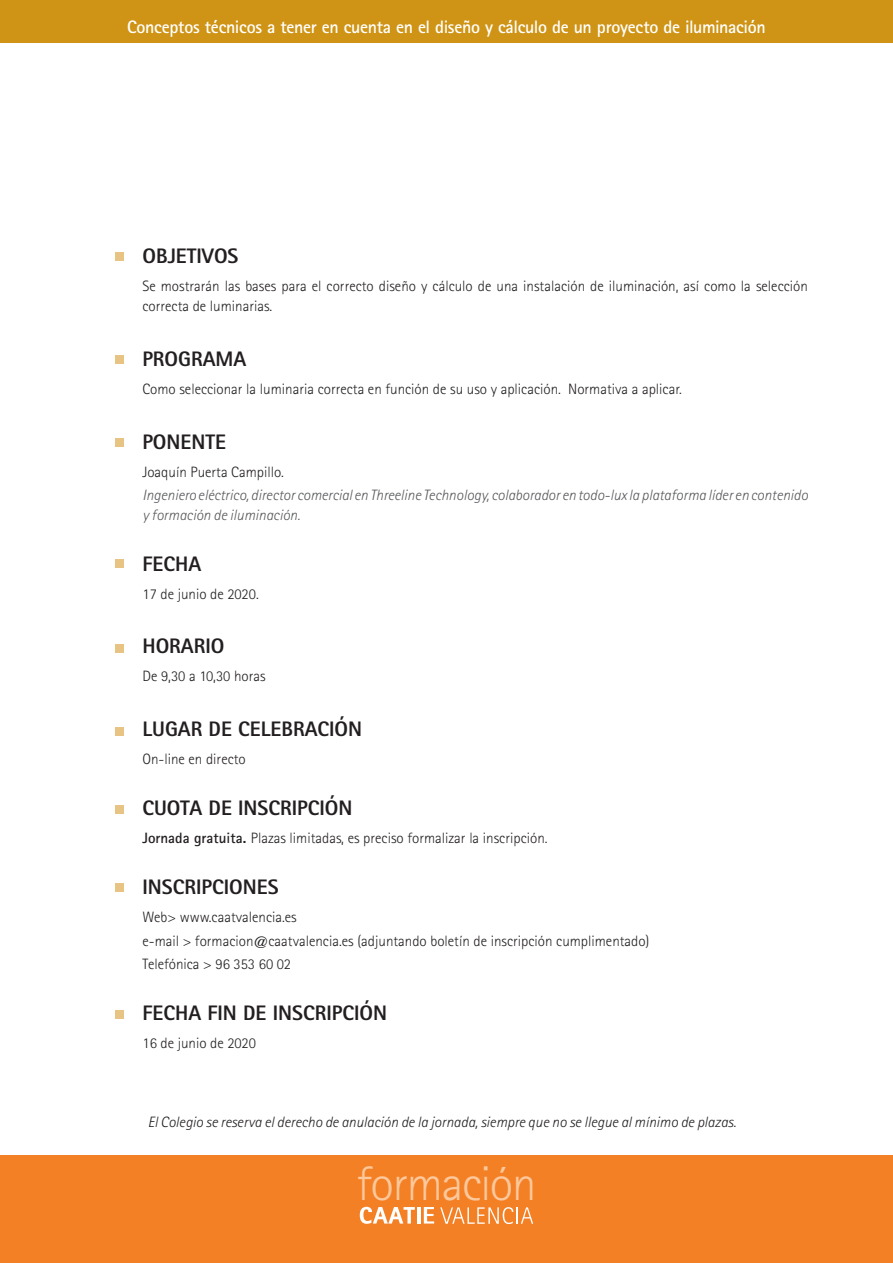
<style>
.page{position:relative;width:893px;height:1263px;background:#fff}
.page>*{position:absolute;margin:0;border:0;box-sizing:border-box;transform-origin:0 0}
.t1{font:300 48.75px "Rotis Sans Serif";letter-spacing:-.025em;color:#fcc89c}
.titulo_4{font:800 21px "Rotis Sans Serif";color:#231f20}
.cabecera_nombre_curs{font:700 18px "Rotis Sans Serif";letter-spacing:-.02em;color:#fff}
.texto{font:300 15px/19.5px "Rotis Sans Serif";color:#231f20}
.cargo_ponente{font:italic 300 15px/19.5px "Rotis Sans Serif";color:#57585a}
.texto-2{font:italic 300 15px "Rotis Sans Serif";color:#231f20}
.nombre_ponente{font:300 15px "Rotis Sans Serif";color:#231f20}
.s1{font-weight:700}
</style>
<div class="page">
<div style="left:0;top:1156px;width:893px;height:107px;background:#f48026"></div>
<svg style="left:360px;top:1207px;width:55px;height:17px"></svg>
<hr style="left:417px;top:1207px;width:3px;height:16px;background:#fff">
<svg style="left:424px;top:1207px;width:10px;height:16px"></svg>
<svg style="left:440px;top:1207px;width:93px;height:17px"></svg>
<div style="left:0;top:0;width:893px;height:42px;background:#cf9415"></div>
<div style="left:115px;top:252px;width:8px;height:8px;background:#e7c384"></div>
<div style="left:115px;top:355px;width:8px;height:9px;background:#e7c384"></div>
<div style="left:115px;top:883px;width:8px;height:9px;background:#e7c384"></div>
<div style="left:115px;top:1010px;width:8px;height:8px;background:#e7c384"></div>
<div style="left:115px;top:438px;width:8px;height:8px;background:#e7c384"></div>
<div style="left:115px;top:559px;width:8px;height:9px;background:#e7c384"></div>
<div style="left:115px;top:644px;width:8px;height:9px;background:#e7c384"></div>
<div style="left:115px;top:727px;width:8px;height:9px;background:#e7c384"></div>
<div style="left:115px;top:805px;width:8px;height:8px;background:#e7c384"></div>
<p class="cabecera_nombre_curs" style="left:127px;top:16px;width:640px">Conceptos técnicos a tener en cuenta en el diseño y cálculo de un proyecto de iluminación</p>
<p class="titulo_4" style="left:142px;top:243px;width:98px">OBJETIVOS</p>
<p class="texto" style="left:142px;top:276px;width:667px">Se mostrarán las bases para el correcto diseño y cálculo de una instalación de iluminación, así como la selección correcta de luminarias.</p>
<p class="titulo_4" style="left:142px;top:345px;width:105px">PROGRAMA</p>
<p class="texto" style="left:142px;top:379px;width:541px">Como seleccionar la luminaria correcta en función de su uso y aplicación. Normativa a aplicar.</p>
<p class="titulo_4" style="left:142px;top:428px;width:85px">PONENTE</p>
<p class="nombre_ponente" style="left:142px;top:463px;width:143px">Joaquín Puerta Campillo.</p>
<p class="cargo_ponente" style="left:142px;top:486px;width:667px">Ingeniero eléctrico, director comercial en Threeline Technology, colaborador en todo-lux la plataforma líder en contenido y formación de iluminación.</p>
<p class="titulo_4" style="left:142px;top:550px;width:60px">FECHA</p>
<p class="texto" style="left:142px;top:584px;width:118px">17 de junio de 2020.</p>
<p class="titulo_4" style="left:142px;top:633px;width:84px">HORARIO</p>
<p class="texto" style="left:142px;top:667px;width:125px">De 9,30 a 10,30 horas</p>
<p class="titulo_4" style="left:142px;top:716px;width:221px">LUGAR DE CELEBRACIÓN</p>
<p class="texto" style="left:142px;top:750px;width:105px">On-line en directo</p>
<p class="titulo_4" style="left:142px;top:795px;width:212px">CUOTA DE INSCRIPCIÓN</p>
<p class="texto" style="left:142px;top:828px;width:407px"><span class="s1">Jornada gratuita.</span> Plazas limitadas, es preciso formalizar la inscripción.</p>
<p class="titulo_4" style="left:142px;top:873px;width:138px">INSCRIPCIONES</p>
<p class="texto" style="left:142px;top:907px;width:156px">Web&gt; www.caatvalencia.es</p>
<p class="texto" style="left:142px;top:931px;width:509px">e-mail &gt; formacion@caatvalencia.es (adjuntando boletín de inscripción cumplimentado)</p>
<p class="texto" style="left:142px;top:955px;width:150px">Telefónica &gt; 96 353 60 02</p>
<p class="titulo_4" style="left:142px;top:1000px;width:246px">FECHA FIN DE INSCRIPCIÓN</p>
<p class="texto" style="left:142px;top:1033px;width:115px">16 de junio de 2020</p>
<p class="texto-2" style="left:148px;top:1113px;width:590px">El Colegio se reserva el derecho de anulación de la jornada, siempre que no se llegue al mínimo de plazas.</p>
<h1 class="t1" style="left:356px;top:1155px;width:182px">formación</h1>
</div>
